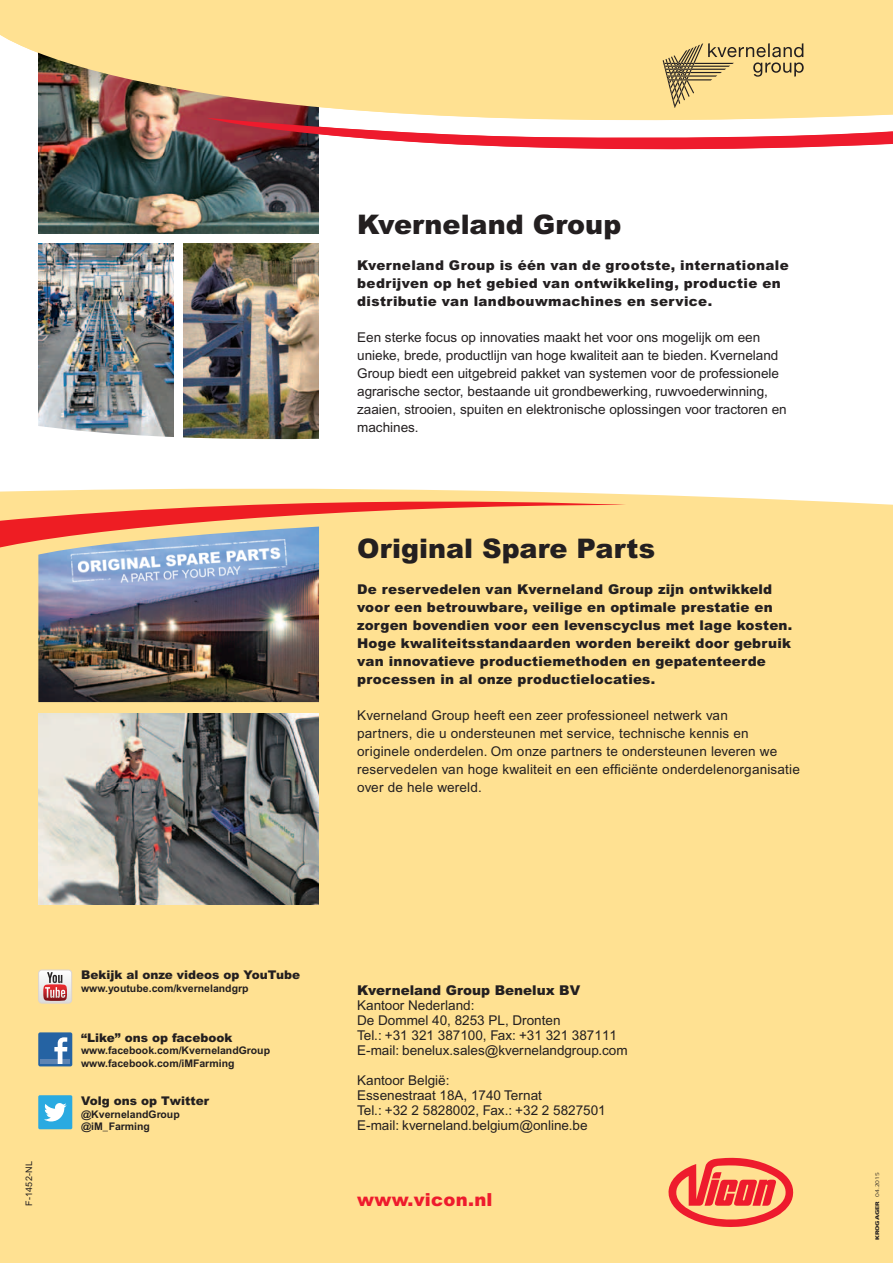
<style>
.page{position:relative;width:893px;height:1263px;background:#ffe192}
.page>*{position:absolute;margin:0;border:0;box-sizing:border-box;transform-origin:0 0}
.t1{font:900 27px "Arial";color:#231f20}
.t2{font:900 18px "Arial";letter-spacing:.015em;color:#ee1b2d}
.t3{font:13.5px/18px "Arial";color:#231f20}
.t4{font:900 13.5px/18px "Arial";letter-spacing:.015em;color:#231f20}
.t5{font:900 12px "Arial";color:#231f20}
.t6{font:700 10.5px/12.6px "Arial";color:#231f20}
.t7{font:9px "Arial";letter-spacing:.03em;color:#231f20}
.t8{font:900 5.25px "Frutiger";color:#231f20;scale:1.3 1}
.t9{font:300 5.25px "Frutiger";color:#231f20;scale:1.3 1}
</style>
<div class="page">
<div style="left:0;top:147px;width:893px;height:358px;background:#fff"></div>
<svg style="left:0;top:490px;width:626px;height:58px"></svg>
<svg style="left:668px;top:1157px;width:126px;height:70px"></svg>
<img style="left:38px;top:147px;width:168px;height:87px">
<img style="left:183px;top:243px;width:136px;height:175px">
<img style="left:0;top:35px;width:206px;height:112px">
<svg style="left:206px;top:43px;width:687px;height:229px"></svg>
<img style="left:38px;top:243px;width:136px;height:175px">
<svg style="left:0;top:418px;width:430px;height:60px;background:#e5e6e4"></svg>
<img style="left:38px;top:526px;width:281px;height:176px">
<img style="left:49px;top:513px;width:258px;height:97px">
<svg style="left:39px;top:970px;width:33px;height:33px"></svg>
<div style="left:38px;top:1032px;width:34px;height:34px;background:#2563a3;border-radius:2px"></div>
<div style="left:41px;top:1059px;width:29px;height:5px;background:#5e84b3"></div>
<svg style="left:54px;top:1037px;width:13px;height:27px"></svg>
<div style="left:38px;top:1095px;width:34px;height:34px;background:#2aaae1;border-radius:2px"></div>
<svg style="left:44px;top:1103px;width:23px;height:18px"></svg>
<img style="left:38px;top:714px;width:281px;height:191px">
<h1 class="t1" style="left:357px;top:207px;width:266px">Kverneland Group</h1>
<p class="t4" style="left:357px;top:256px;width:433px">Kverneland Group is één van de grootste, internationale bedrijven op het gebied van ontwikkeling, productie en distributie van landbouwmachines en service.</p>
<p class="t3" style="left:357px;top:328px;width:431px">Een sterke focus op innovaties maakt het voor ons mogelijk om een unieke, brede, productlijn van hoge kwaliteit aan te bieden. Kverneland Group biedt een uitgebreid pakket van systemen voor de professionele agrarische sector, bestaande uit grondbewerking, ruwvoederwinning, zaaien, strooien, spuiten en elektronische oplossingen voor tractoren en machines.</p>
<h1 class="t1" style="left:357px;top:531px;width:299px">Original Spare Parts</h1>
<p class="t4" style="left:357px;top:580px;width:437px">De reservedelen van Kverneland Group zijn ontwikkeld voor een betrouwbare, veilige en optimale prestatie en zorgen bovendien voor een levenscyclus met lage kosten.<br>Hoge kwaliteitsstandaarden worden bereikt door gebruik van innovatieve productiemethoden en gepatenteerde processen in al onze productielocaties.</p>
<p class="t3" style="left:357px;top:706px;width:444px">Kverneland Group heeft een zeer professioneel netwerk van<br>partners, die u ondersteunen met service, technische kennis en originele onderdelen. Om onze partners te ondersteunen leveren we reservedelen van hoge kwaliteit en een efficiënte onderdelenorganisatie over de hele wereld.</p>
<p class="t7" style="left:24px;top:1206px;width:47px;rotate:-90deg">F-1452-NL</p>
<p class="t5" style="left:81px;top:967px;width:221px">Bekijk al onze videos op YouTube</p>
<p class="t6" style="left:81px;top:982px;width:169px">www.youtube.com/kvernelandgrp</p>
<p class="t5" style="left:81px;top:1030px;width:153px">“Like” ons op facebook</p>
<p class="t6" style="left:81px;top:1044px;width:190px">www.facebook.com/KvernelandGroup www.facebook.com/iMFarming</p>
<p class="t5" style="left:81px;top:1093px;width:129px">Volg ons op Twitter</p>
<p class="t6" style="left:81px;top:1108px;width:100px">@KvernelandGroup @iM_Farming</p>
<p class="t4" style="left:357px;top:980px;width:225px">Kverneland Group Benelux BV</p>
<p class="t3" style="left:357px;top:998px;width:272px;line-height:15px">Kantoor Nederland:<br>De Dommel 40, 8253 PL, Dronten<br>Tel.: +31 321 387100, Fax: +31 321 387111<br>E-mail: benelux.sales@kvernelandgroup.com</p>
<p class="t3" style="left:357px;top:1073px;width:250px;line-height:15px">Kantoor België:<br>Essenestraat 18A, 1740 Ternat<br>Tel.: +32 2 5828002, Fax.: +32 2 5827501<br>E-mail: kverneland.belgium@online.be</p>
<h2 class="t2" style="left:357px;top:1188px;width:137px">www.vicon.nl</h2>
<p class="t9" style="left:874px;top:1197px;width:20px;rotate:-90deg">04.2015</p>
<p class="t8" style="left:874px;top:1240px;width:32px;rotate:-90deg">Krogager</p>
</div>
